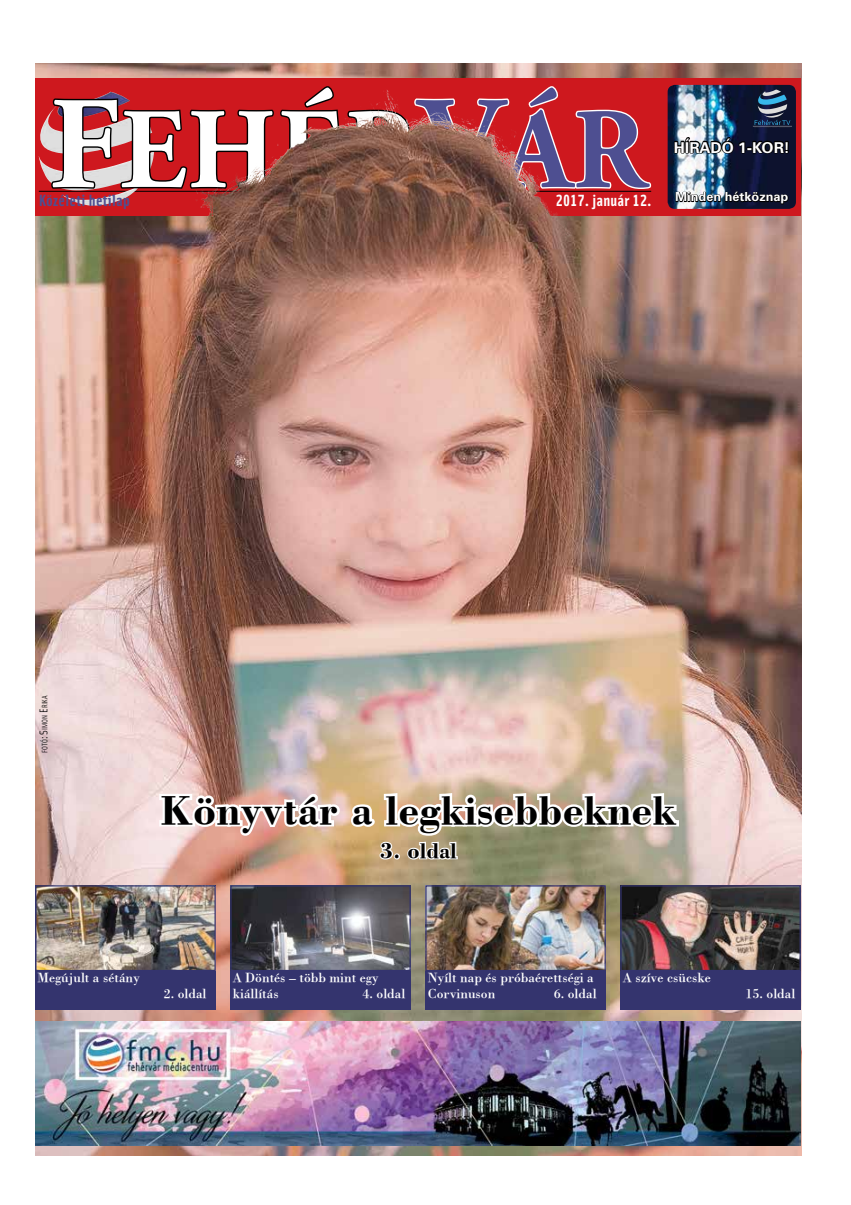
<style>
.page{position:relative;width:851px;height:1205px;background:#fff}
.page>*{position:absolute;margin:0;border:0;box-sizing:border-box;transform-origin:0 0}
.t1{font:700 114.25px "Adobe Garamond Pro";letter-spacing:.015em;color:#fff;scale:.96 1}
.t2{font:700 42.5px "Bodoni PFL";letter-spacing:.01em;color:#000}
.t3{font:700 22.5px "Bodoni PFL";letter-spacing:.01em;color:#000}
.t4{font:700 16.25px "Solex";letter-spacing:.02em;color:#4e4f91}
.t5{font:700 16.25px "Solex";letter-spacing:.02em;color:#fff}
.t6{font:700 15px "Zurich HBT";color:#fff}
.t7{font:13.75px/16.5px "Bodoni PFL";color:#fff}
.t8{font:700 12.5px "Zurich HBT";color:#fff}
.t9{font:7.88px "Solex";color:#000}
.s1{font-size:131.25px}
.s2{font-size:131.25px;color:#4e4f91}
.s3{color:#4e4f91}
.s4{font-size:11.25px}
</style>
<div class="page">
<img style="left:35px;top:241px;width:766px;height:914px">
<div style="left:36px;top:885px;width:180px;height:124px;background:#34346e"></div>
<img style="left:37px;top:887px;width:177px;height:82px">
<div style="left:35px;top:885px;width:181px;height:86px;border:1px solid #34346e"></div>
<div style="left:230px;top:885px;width:181px;height:124px;background:#34346e"></div>
<img style="left:232px;top:887px;width:176px;height:82px">
<div style="left:230px;top:885px;width:180px;height:86px;border:1px solid #34346e"></div>
<div style="left:425px;top:885px;width:181px;height:124px;background:#34346e"></div>
<img style="left:427px;top:887px;width:176px;height:82px">
<div style="left:425px;top:885px;width:180px;height:86px;border:1px solid #34346e"></div>
<div style="left:620px;top:885px;width:181px;height:124px;background:#34346e"></div>
<img style="left:622px;top:887px;width:176px;height:82px">
<div style="left:620px;top:885px;width:180px;height:86px;border:1px solid #34346e"></div>
<img style="left:157px;top:789px;width:525px;height:72px">
<img style="left:35px;top:64px;width:766px;height:177px">
<img style="left:667px;top:85px;width:128px;height:124px">
<svg style="left:674px;top:186px;width:115px;height:19px;background:#313c4d"></svg>
<svg style="left:672px;top:135px;width:116px;height:20px;background:#28303e"></svg>
<svg style="left:752px;top:90px;width:40px;height:37px"></svg>
<img style="left:36px;top:1021px;width:764px;height:124px">
<h1 class="t1" style="left:50px;top:84px;width:623px"><span class="s1">F</span>EHÉR<span class="s2">V</span><span class="s3">ÁR</span></h1>
<p class="t5" style="left:555px;top:189px;width:97px">2017. január 12.</p>
<p class="t4" style="left:39px;top:189px;width:93px">Közéleti hetilap</p>
<p class="t6" style="left:673px;top:138px;width:117px">HÍRADÓ 1-KOR!</p>
<p class="t8" style="left:675px;top:189px;width:115px">Minden hétköznap</p>
<p class="t9" style="left:40px;top:753px;width:59px;rotate:-90deg">fotó<span class="s4">: S</span>imon <span class="s4">E</span>rika</p>
<h2 class="t2" style="left:160px;top:781px;width:517px">Könyvtár a legkisebbeknek</h2>
<h3 class="t3" style="left:379px;top:835px;width:78px">3. oldal</h3>
<p class="t7" style="left:38px;top:969px;width:104px">Megújult a sétány</p>
<p class="t7" style="left:164px;top:985px;width:44px">2. oldal</p>
<p class="t7" style="left:233px;top:969px;width:148px">A Döntés – több mint egy kiállítás</p>
<p class="t7" style="left:362px;top:985px;width:44px">4. oldal</p>
<p class="t7" style="left:427px;top:969px;width:168px">Nyílt nap és próbaérettségi a<br>Corvinuson</p>
<p class="t7" style="left:553px;top:985px;width:44px">6. oldal</p>
<p class="t7" style="left:622px;top:969px;width:89px">A szíve csücske</p>
<p class="t7" style="left:745px;top:985px;width:51px">15. oldal</p>
</div>
